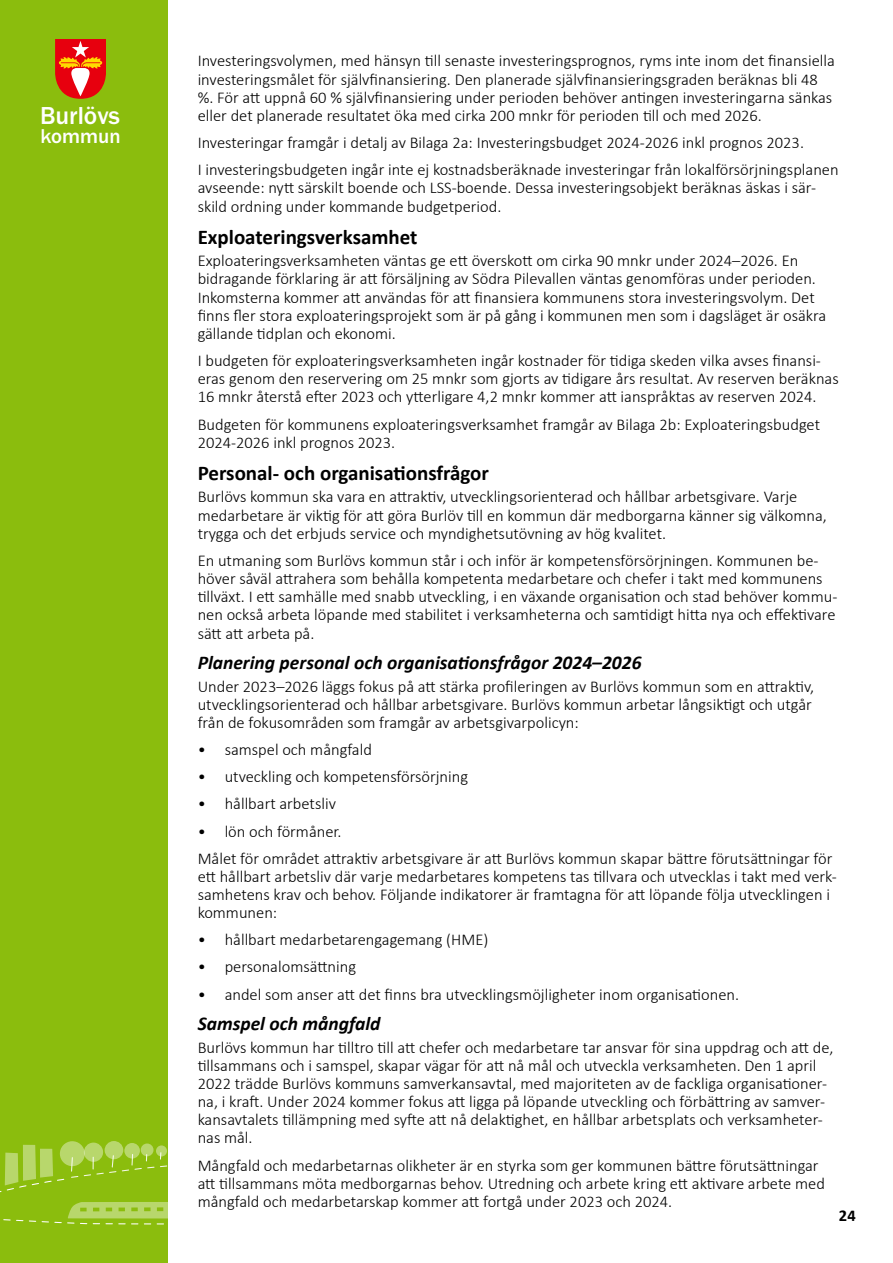
<style>
.page{position:relative;width:893px;height:1263px;background:#fff}
.page>*{position:absolute;margin:0;border:0;box-sizing:border-box;transform-origin:0 0}
.t1{font:500 25.35px "Franklin Gothic";color:#fff}
.t2{font:700 21px "Calibri";color:#000}
.t3{font:500 20.7px "Franklin Gothic";color:#fff}
.t4{font:italic 700 19.5px "Calibri";color:#000}
.t5{font:300 16.5px/18.1px "Calibri";color:#000}
.t6{font:700 16.5px "Calibri";color:#000}
</style>
<div class="page">
<div style="left:0;top:0;width:167px;height:1263px;background:#8bbd0d"></div>
<svg style="left:84px;top:1142px;width:19px;height:20px"></svg>
<svg style="left:60px;top:1141px;width:25px;height:25px"></svg>
<div style="left:105px;top:1141px;width:18px;height:18px;background:#b8d76c;border-radius:50%"></div>
<svg style="left:124px;top:1143px;width:16px;height:15px"></svg>
<svg style="left:141px;top:1143px;width:13px;height:13px"></svg>
<svg style="left:0;top:1145px;width:167px;height:80px"></svg>
<svg style="left:55px;top:39px;width:51px;height:60px;background:#e4482d"></svg>
<h1 class="t1" style="left:40px;top:100px;width:82px">Burlövs</h1>
<p class="t3" style="left:41px;top:123px;width:82px">kommun</p>
<p class="t5" style="left:198px;top:52px;width:639px">Investeringsvolymen, med hänsyn till senaste investeringsprognos, ryms inte inom det finansiella investeringsmålet för självfinansiering. Den planerade självfinansieringsgraden beräknas bli 48 %. För att uppnå 60 % självfinansiering under perioden behöver antingen investeringarna sänkas eller det planerade resultatet öka med cirka 200 mnkr för perioden till och med 2026.</p>
<p class="t5" style="left:198px;top:129px;width:642px;line-height:27.2px">Investeringar framgår i detalj av Bilaga 2a: Investeringsbudget 2024-2026 inkl prognos 2023.<br>I investeringsbudgeten ingår inte ej kostnadsberäknade investeringar från lokalförsörjningsplanen</p>
<p class="t5" style="left:198px;top:179px;width:620px">avseende: nytt särskilt boende och LSS-boende. Dessa investeringsobjekt beräknas äskas i sär&shy;skild ordning under kommande budgetperiod.</p>
<p class="t2" style="left:198px;top:222px;width:221px">Exploateringsverksamhet</p>
<p class="t5" style="left:198px;top:252px;width:630px">Exploateringsverksamheten väntas ge ett överskott om cirka 90 mnkr under 2024–2026. En bidragande förklaring är att försäljning av Södra Pilevallen väntas genomföras under perioden.<br>Inkomsterna kommer att användas för att finansiera kommunens stora investeringsvolym. Det finns fler stora exploateringsprojekt som är på gång i kommunen men som i dagsläget är osäkra gällande tidplan och ekonomi.</p>
<p class="t5" style="left:198px;top:351px;width:643px">I budgeten för exploateringsverksamheten ingår kostnader för tidiga skeden vilka avses finansi&shy;eras genom den reservering om 25 mnkr som gjorts av tidigare års resultat. Av reserven beräknas<br>16 mnkr återstå efter 2023 och ytterligare 4,2 mnkr kommer att ianspråktas av reserven 2024.</p>
<p class="t5" style="left:198px;top:415px;width:624px">Budgeten för kommunens exploateringsverksamhet framgår av Bilaga 2b: Exploateringsbudget<br>2024-2026 inkl prognos 2023.</p>
<p class="t2" style="left:198px;top:458px;width:293px">Personal- och organisationsfrågor</p>
<p class="t5" style="left:198px;top:488px;width:631px">Burlövs kommun ska vara en attraktiv, utvecklingsorienterad och hållbar arbetsgivare. Varje medarbetare är viktig för att göra Burlöv till en kommun där medborgarna känner sig välkomna, trygga och det erbjuds service och myndighetsutövning av hög kvalitet.</p>
<p class="t5" style="left:198px;top:551px;width:641px">En utmaning som Burlövs kommun står i och inför är kompetensförsörjningen. Kommunen be&shy;höver såväl attrahera som behålla kompetenta medarbetare och chefer i takt med kommunens tillväxt. I ett samhälle med snabb utveckling, i en växande organisation och stad behöver kommu&shy;nen också arbeta löpande med stabilitet i verksamheterna och samtidigt hitta nya och effektivare sätt att arbeta på.</p>
<p class="t4" style="left:198px;top:650px;width:445px">Planering personal och organisationsfrågor 2024–2026</p>
<p class="t5" style="left:198px;top:677px;width:618px">Under 2023–2026 läggs fokus på att stärka profileringen av Burlövs kommun som en attraktiv, utvecklingsorienterad och hållbar arbetsgivare. Burlövs kommun arbetar långsiktigt och utgår från de fokusområden som framgår av arbetsgivarpolicyn:</p>
<p class="t5" style="left:198px;top:740px;width:176px">• samspel och mångfald</p>
<p class="t5" style="left:198px;top:767px;width:272px">• utveckling och kompetensförsörjning</p>
<p class="t5" style="left:198px;top:795px;width:140px">• hållbart arbetsliv</p>
<p class="t5" style="left:198px;top:817px;width:636px;line-height:27.2px">• lön och förmåner.<br>Målet för området attraktiv arbetsgivare är att Burlövs kommun skapar bättre förutsättningar för</p>
<p class="t5" style="left:198px;top:867px;width:641px">ett hållbart arbetsliv där varje medarbetares kompetens tas tillvara och utvecklas i takt med verk&shy;samhetens krav och behov. Följande indikatorer är framtagna för att löpande följa utvecklingen i kommunen:</p>
<p class="t5" style="left:198px;top:930px;width:292px">• hållbart medarbetarengagemang (HME)</p>
<p class="t5" style="left:198px;top:958px;width:160px">• personalomsättning</p>
<p class="t5" style="left:198px;top:985px;width:543px">• andel som anser att det finns bra utvecklingsmöjligheter inom organisationen.</p>
<p class="t4" style="left:198px;top:1011px;width:184px">Samspel och mångfald</p>
<p class="t5" style="left:198px;top:1038px;width:637px">Burlövs kommun har tilltro till att chefer och medarbetare tar ansvar för sina uppdrag och att de, tillsammans och i samspel, skapar vägar för att nå mål och utveckla verksamheten. Den 1 april 2022 trädde Burlövs kommuns samverkansavtal, med majoriteten av de fackliga organisationer&shy;na, i kraft. Under 2024 kommer fokus att ligga på löpande utveckling och förbättring av samver&shy;kansavtalets tillämpning med syfte att nå delaktighet, en hållbar arbetsplats och verksamheter&shy;nas mål.</p>
<p class="t5" style="left:198px;top:1156px;width:629px">Mångfald och medarbetarnas olikheter är en styrka som ger kommunen bättre förutsättningar att tillsammans möta medborgarnas behov. Utredning och arbete kring ett aktivare arbete med mångfald och medarbetarskap kommer att fortgå under 2023 och 2024.</p>
<p class="t6" style="left:839px;top:1204px;width:18px">24</p>
</div>
